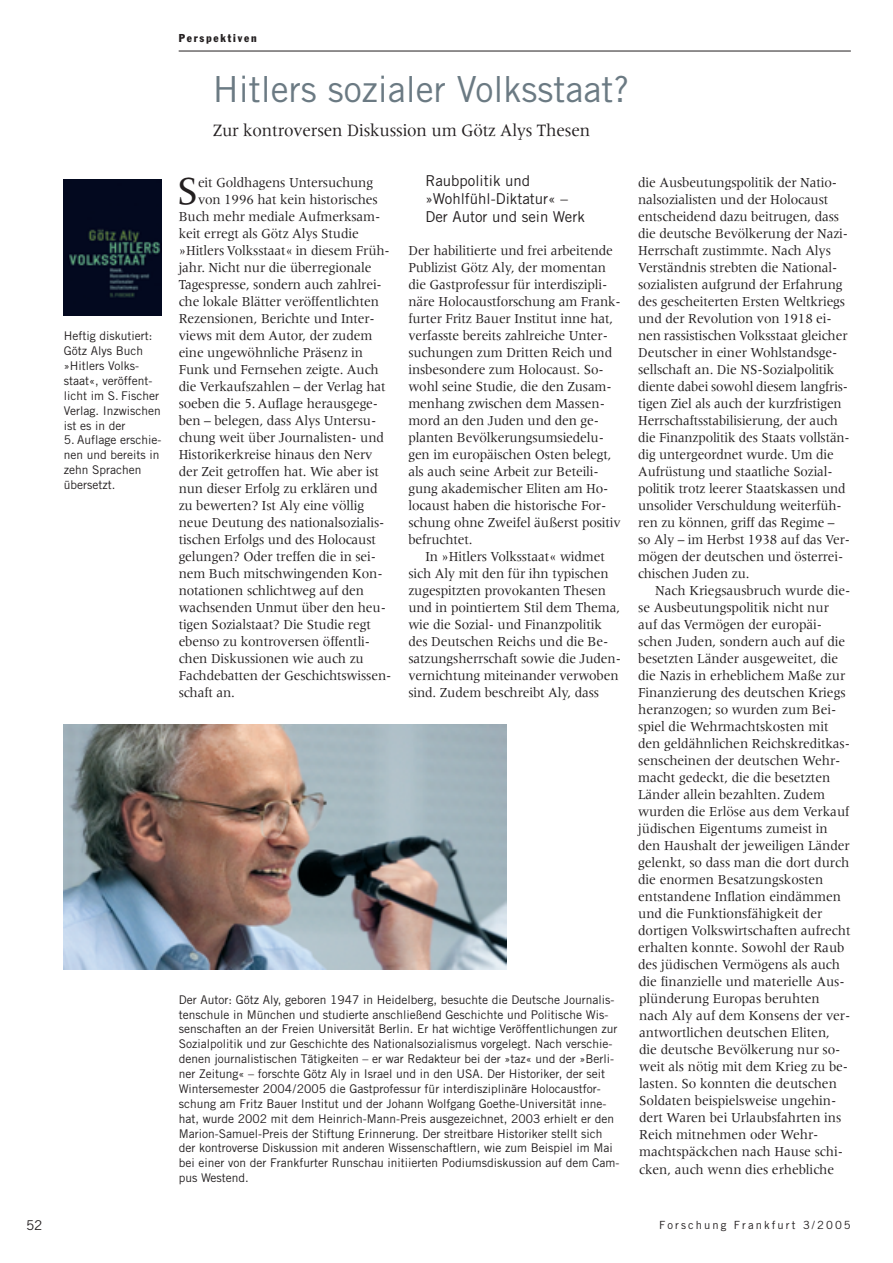
<style>
.page{position:relative;width:893px;height:1263px;background:#fff}
.page>*{position:absolute;margin:0;border:0;box-sizing:border-box;transform-origin:0 0}
.t1{font:41.1px "Meridien";color:#231f20;scale:.95 1}
.t2{font:36px "Trade Gothic";color:#6b7a83}
.t3{font:18px "Meridien";letter-spacing:-.01em;color:#231f20;scale:.95 1}
.t4{font:15px/18px "Trade Gothic";color:#231f20}
.t5{font:14.25px/17px "Meridien";letter-spacing:-.01em;color:#231f20;scale:.95 1}
.t6{font:13.5px "Trade Gothic";color:#231f20}
.t7{font:12px/14.9px "Trade Gothic";color:#231f20}
.t8{font:11.25px "Trade Gothic";letter-spacing:.185em;color:#231f20}
.t9{font:condensed 11.25px "Franklin Gothic";letter-spacing:.16em;color:#231f20}
</style>
<div class="page">
<hr style="left:179px;top:51px;width:671px;height:1px;background:#231f20">
<img style="left:64px;top:179px;width:98px;height:136px">
<img style="left:64px;top:724px;width:442px;height:245px">
<p class="t9" style="left:179px;top:34px;width:80px">Perspektiven</p>
<p class="t7" style="left:64px;top:330px;width:98px">Heftig diskutiert:<br>Götz Alys Buch »Hitlers Volks&shy;staat«, veröffent&shy;licht im S. Fischer<br>Verlag. Inzwischen ist es in der</p>
<p class="t7" style="left:64px;top:434px;width:99px">5. Auflage erschie&shy;nen und bereits in zehn Sprachen übersetzt.</p>
<h2 class="t2" style="left:213px;top:76px;width:418px">Hitlers sozialer Volksstaat?</h2>
<p class="t3" style="left:213px;top:123px;width:399px">Zur kontroversen Diskussion um Götz Alys Thesen</p>
<h1 class="t1" style="left:177px;top:175px;width:24px">S</h1>
<p class="t5" style="left:198px;top:175px;width:186px">eit Goldhagens Untersuchung</p>
<p class="t5" style="left:198px;top:192px;width:191px">von 1996 hat kein historisches</p>
<p class="t5" style="left:179px;top:209px;width:214px">Buch mehr mediale Aufmerksam-</p>
<p class="t5" style="left:179px;top:226px;width:191px">keit erregt als Götz Alys Studie</p>
<p class="t5" style="left:179px;top:243px;width:224px">»Hitlers Volksstaat« in diesem Früh-</p>
<p class="t5" style="left:179px;top:260px;width:204px">jahr. Nicht nur die überregionale</p>
<p class="t5" style="left:179px;top:277px;width:215px">Tagespresse, sondern auch zahlrei-</p>
<p class="t5" style="left:179px;top:294px;width:212px">che lokale Blätter veröffentlichten</p>
<p class="t5" style="left:179px;top:311px;width:208px">Rezensionen, Berichte und Inter-</p>
<p class="t5" style="left:179px;top:328px;width:205px">views mit dem Autor, der zudem</p>
<p class="t5" style="left:179px;top:345px;width:195px">eine ungewöhnliche Präsenz in</p>
<p class="t5" style="left:179px;top:362px;width:212px">Funk und Fernsehen zeigte. Auch</p>
<p class="t5" style="left:179px;top:379px;width:219px">die Verkaufszahlen – der Verlag hat</p>
<p class="t5" style="left:179px;top:396px;width:211px">soeben die 5. Auflage herausgege-</p>
<p class="t5" style="left:179px;top:413px;width:209px">ben – belegen, dass Alys Untersu-</p>
<p class="t5" style="left:179px;top:430px;width:218px">chung weit über Journalisten- und</p>
<p class="t5" style="left:179px;top:447px;width:205px">Historikerkreise hinaus den Nerv</p>
<p class="t5" style="left:179px;top:464px;width:212px">der Zeit getroffen hat. Wie aber ist</p>
<p class="t5" style="left:179px;top:481px;width:211px">nun dieser Erfolg zu erklären und</p>
<p class="t5" style="left:179px;top:498px;width:197px">zu bewerten? Ist Aly eine völlig</p>
<p class="t5" style="left:179px;top:515px;width:218px">neue Deutung des nationalsozialis-</p>
<p class="t5" style="left:179px;top:532px;width:209px">tischen Erfolgs und des Holocaust</p>
<p class="t5" style="left:179px;top:549px;width:209px">gelungen? Oder treffen die in sei-</p>
<p class="t5" style="left:179px;top:566px;width:216px">nem Buch mitschwingenden Kon-</p>
<p class="t5" style="left:179px;top:583px;width:197px">notationen schlichtweg auf den</p>
<p class="t5" style="left:179px;top:600px;width:220px">wachsenden Unmut über den heu-</p>
<p class="t5" style="left:179px;top:617px;width:204px">tigen Sozialstaat? Die Studie regt</p>
<p class="t5" style="left:179px;top:634px;width:203px">ebenso zu kontroversen öffentli-</p>
<p class="t5" style="left:179px;top:651px;width:196px">chen Diskussionen wie auch zu</p>
<p class="t5" style="left:179px;top:668px;width:225px">Fachdebatten der Geschichtswissen-</p>
<p class="t5" style="left:179px;top:685px;width:61px">schaft an.</p>
<p class="t4" style="left:425px;top:173px;width:161px">Raubpolitik und »Wohlfühl-Diktatur« –<br>Der Autor und sein Werk</p>
<p class="t5" style="left:408px;top:243px;width:225px">Der habilitierte und frei arbeitende Publizist Götz Aly, der momentan die Gastprofessur für interdiszipli&shy;näre Holocaustforschung am Frank&shy;furter Fritz Bauer Institut inne hat, verfasste bereits zahlreiche Unter&shy;suchungen zum Dritten Reich und insbesondere zum Holocaust. So&shy;wohl seine Studie, die den Zusam&shy;menhang zwischen dem Massen&shy;mord an den Juden und den ge&shy;planten Bevölkerungsumsiedelu&shy;gen im europäischen Osten belegt, als auch seine Arbeit zur Beteili&shy;gung akademischer Eliten am Ho&shy;locaust haben die historische For&shy;schung ohne Zweifel äußerst positiv befruchtet.</p>
<p class="t5" style="left:408px;top:549px;width:225px;text-indent:17px">In »Hitlers Volksstaat« widmet sich Aly mit den für ihn typischen zugespitzten provokanten Thesen und in pointiertem Stil dem Thema, wie die Sozial- und Finanzpolitik des Deutschen Reichs und die Be&shy;satzungsherrschaft sowie die Juden&shy;vernichtung miteinander verwoben sind. Zudem beschreibt Aly, dass</p>
<p class="t7" style="left:179px;top:993px;width:442px">Der Autor: Götz Aly, geboren 1947 in Heidelberg, besuchte die Deutsche Journalis&shy;tenschule in München und studierte anschließend Geschichte und Politische Wis&shy;senschaften an der Freien Universität Berlin. Er hat wichtige Veröffentlichungen zur Sozialpolitik und zur Geschichte des Nationalsozialismus vorgelegt. Nach verschie&shy;denen journalistischen Tätigkeiten – er war Redakteur bei der »taz« und der »Berli&shy;ner Zeitung« – forschte Götz Aly in Israel und in den USA. Der Historiker, der seit Wintersemester 2004/2005 die Gastprofessur für interdisziplinäre Holocaustfor&shy;schung am Fritz Bauer Institut und der Johann Wolfgang Goethe-Universität inne&shy;hat, wurde 2002 mit dem Heinrich-Mann-Preis ausgezeichnet, 2003 erhielt er den Marion-Samuel-Preis der Stiftung Erinnerung. Der streitbare Historiker stellt sich der kontroverse Diskussion mit anderen Wissenschaftlern, wie zum Beispiel im Mai bei einer von der Frankfurter Runschau initiierten Podiumsdiskussion auf dem Cam&shy;pus Westend.</p>
<p class="t5" style="left:638px;top:175px;width:225px">die Ausbeutungspolitik der Natio&shy;nalsozialisten und der Holocaust entscheidend dazu beitrugen, dass die deutsche Bevölkerung der Nazi-Herrschaft zustimmte. Nach Alys Verständnis strebten die National&shy;sozialisten aufgrund der Erfahrung des gescheiterten Ersten Weltkriegs und der Revolution von 1918 ei&shy;nen rassistischen Volksstaat gleicher Deutscher in einer Wohlstandsge&shy;sellschaft an. Die NS-Sozialpolitik diente dabei sowohl diesem langfris&shy;tigen Ziel als auch der kurzfristigen Herrschaftsstabilisierung, der auch die Finanzpolitik des Staats vollstän&shy;dig untergeordnet wurde. Um die Aufrüstung und staatliche Sozial&shy;politik trotz leerer Staatskassen und unsolider Verschuldung weiterfüh&shy;ren zu können, griff das Regime – so Aly – im Herbst 1938 auf das Ver&shy;mögen der deutschen und österrei&shy;chischen Juden zu.</p>
<p class="t5" style="left:638px;top:583px;width:225px;text-indent:17px">Nach Kriegsausbruch wurde die&shy;se Ausbeutungspolitik nicht nur auf das Vermögen der europäi&shy;schen Juden, sondern auch auf die besetzten Länder ausgeweitet, die die Nazis in erheblichem Maße zur Finanzierung des deutschen Kriegs heranzogen; so wurden zum Bei&shy;spiel die Wehrmachtskosten mit den geldähnlichen Reichskreditkas&shy;senscheinen der deutschen Wehr&shy;macht gedeckt, die die besetzten Länder allein bezahlten. Zudem wurden die Erlöse aus dem Verkauf jüdischen Eigentums zumeist in den Haushalt der jeweiligen Länder gelenkt, so dass man die dort durch die enormen Besatzungskosten entstandene Inflation eindämmen und die Funktionsfähigkeit der dortigen Volkswirtschaften aufrecht erhalten konnte. Sowohl der Raub des jüdischen Vermögens als auch die finanzielle und materielle Aus&shy;plünderung Europas beruhten nach Aly auf dem Konsens der ver&shy;antwortlichen deutschen Eliten,<br>die deutsche Bevölkerung nur so&shy;weit als nötig mit dem Krieg zu be&shy;lasten. So konnten die deutschen Soldaten beispielsweise ungehin&shy;dert Waren bei Urlaubsfahrten ins Reich mitnehmen oder Wehr&shy;machtspäckchen nach Hause schi&shy;cken, auch wenn dies erhebliche</p>
<p class="t6" style="left:26px;top:1220px;width:18px">52</p>
<p class="t8" style="left:659px;top:1221px;width:193px">Forschung Frankfurt 3/2005</p>
</div>
